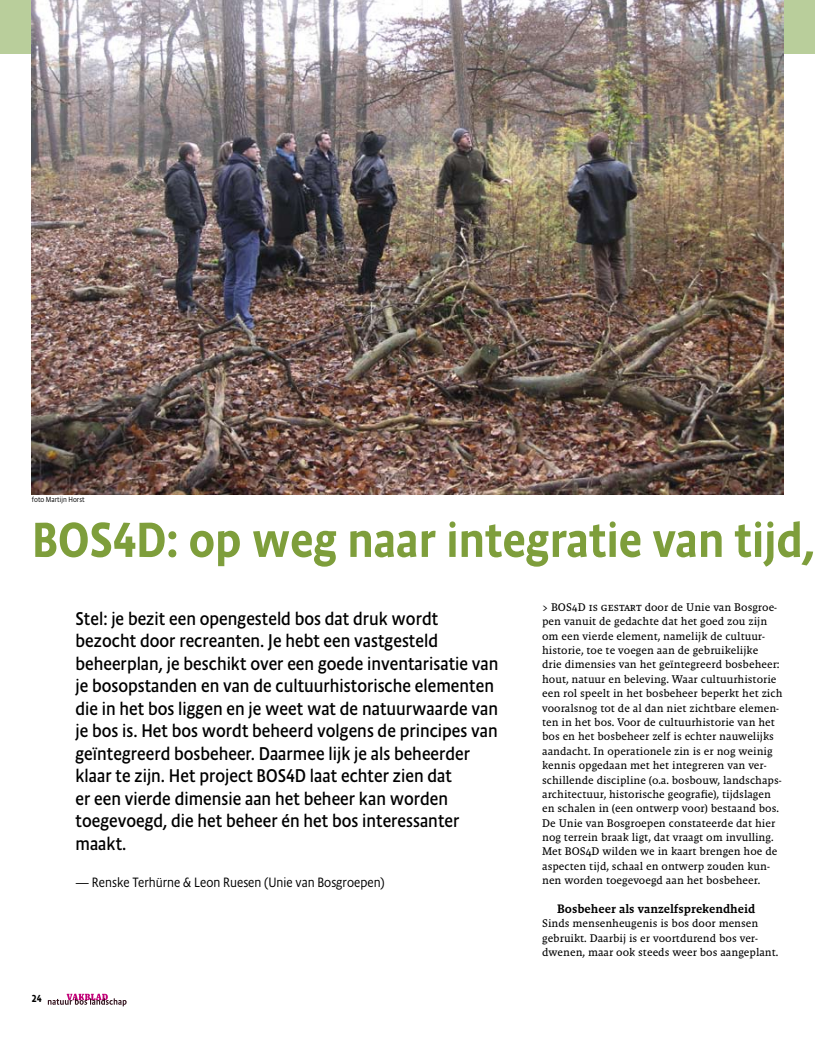
<style>
.page{position:relative;width:815px;height:1046px;background:#fff}
.page>*{position:absolute;margin:0;border:0;box-sizing:border-box;transform-origin:0 0}
.t1{font:500 50px "Absara Sans LF Head";color:#7e9e3b}
.t2{font:18.75px/22.5px "Absara Sans TF Head";color:#000}
.t3{font:300 13.75px "Absara Sans TF Head";color:#000}
.t4{font:12.5px "Malaga Med";color:#000}
.t5{font:11.25px/14.4px "Malaga Reg";color:#000}
.t6{font:500 10.38px "Absara Sans TF Head";color:#000}
.t7{font:300 7.5px "Absara Sans LF Head";color:#000}
.s1{font-family:"Malaga SC Reg"}
</style>
<div class="page">
<svg style="left:48px;top:993px;width:79px;height:13px"></svg>
<div style="left:0;top:0;width:815px;height:53px;background:#b9ce9b"></div>
<img style="left:32px;top:0;width:751px;height:494px">
<p class="t7" style="left:32px;top:495px;width:54px">foto Martijn Horst</p>
<h1 class="t1" style="left:32px;top:509px;width:785px">BOS4D: op weg naar integratie van tijd,</h1>
<p class="t2" style="left:75px;top:606px;width:425px">Stel: je bezit een opengesteld bos dat druk wordt bezocht door recreanten. Je hebt een vastgesteld beheerplan, je beschikt over een goede inventarisatie van je bosopstanden en van de cultuurhistorische elementen die in het bos liggen en je weet wat de natuurwaarde van je bos is. Het bos wordt beheerd volgens de principes van geïntegreerd bosbeheer. Daarmee lijk je als beheerder klaar te zijn. Het project BOS4D laat echter zien dat<br>er een vierde dimensie aan het beheer kan worden toegevoegd, die het beheer én het bos interessanter maakt.</p>
<p class="t3" style="left:75px;top:874px;width:311px">— Renske Terhürne &amp; Leon Ruesen (Unie van Bosgroepen)</p>
<p class="t6" style="left:32px;top:991px;width:11px">24</p>
<p class="t5" style="left:542px;top:599px;width:242px">&gt; <span class="s1">BOS4D is gestart</span> door de Unie van Bosgroe&shy;pen vanuit de gedachte dat het goed zou zijn om een vierde element, namelijk de cultuur&shy;historie, toe te voegen aan de gebruikelijke<br>drie dimensies van het geïntegreerd bosbeheer: hout, natuur en beleving. Waar cultuurhistorie een rol speelt in het bosbeheer beperkt het zich vooralsnog tot de al dan niet zichtbare elemen&shy;ten in het bos. Voor de cultuurhistorie van het bos en het bosbeheer zelf is echter nauwelijks aandacht. In operationele zin is er nog weinig kennis opgedaan met het integreren van ver&shy;schillende discipline (o.a. bosbouw, landschaps&shy;architectuur, historische geografie), tijdslagen en schalen in (een ontwerp voor) bestaand bos.<br>De Unie van Bosgroepen constateerde dat hier nog terrein braak ligt, dat vraagt om invulling.<br>Met BOS4D wilden we in kaart brengen hoe de aspecten tijd, schaal en ontwerp zouden kun&shy;nen worden toegevoegd aan het bosbeheer.</p>
<p class="t4" style="left:557px;top:901px;width:200px">Bosbeheer als vanzelfsprekendheid</p>
<p class="t5" style="left:542px;top:916px;width:238px">Sinds mensenheugenis is bos door mensen gebruikt. Daarbij is er voortdurend bos ver&shy;dwenen, maar ook steeds weer bos aangeplant.</p>
</div>
